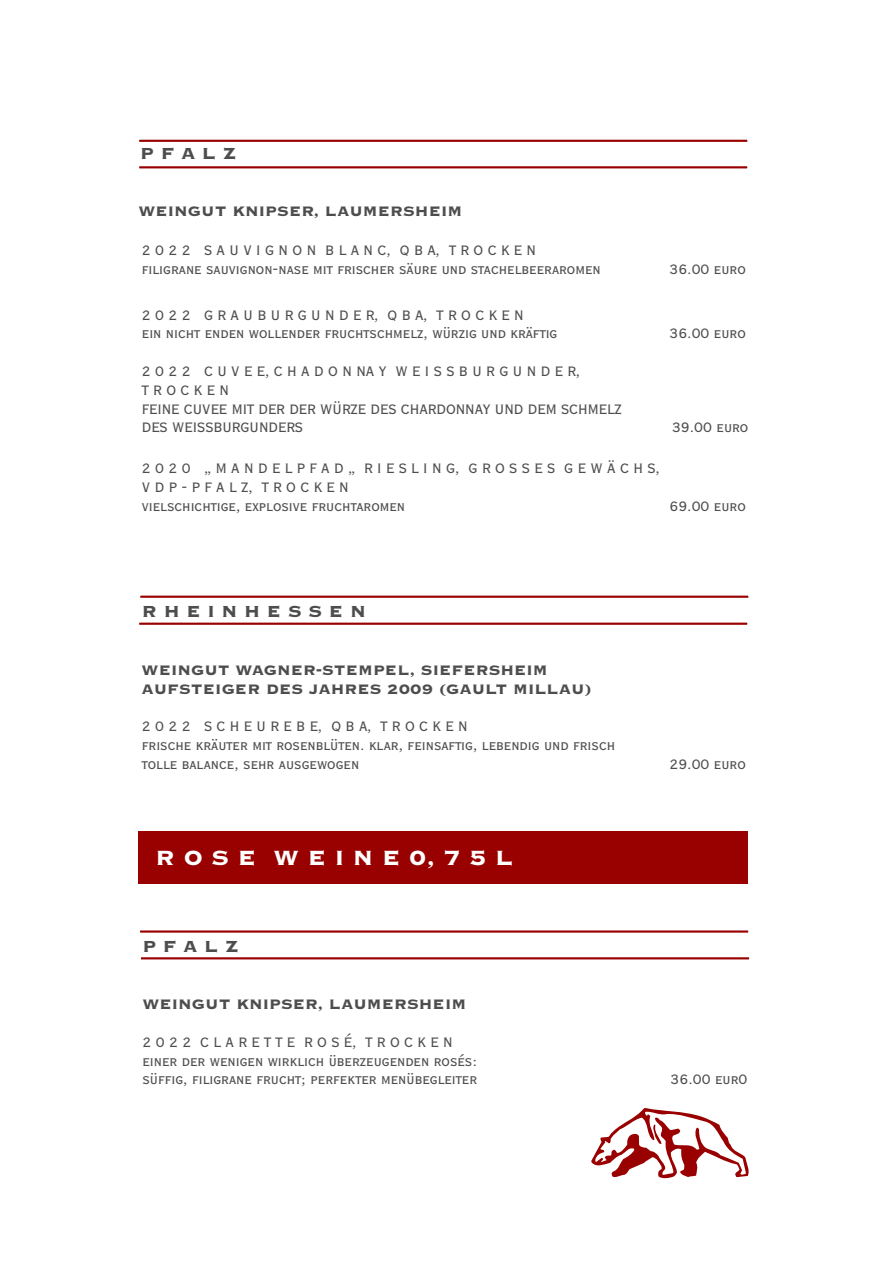
<style>
.page{position:relative;width:893px;height:1263px;background:#fff}
.page>*{position:absolute;margin:0;border:0;box-sizing:border-box;transform-origin:0 0}
.t1{font:800 27px "Copperplate Gothic BT";color:#fff}
.t2{font:800 21px "Copperplate Gothic BT";color:#4d4d4d}
.t3{font:condensed 18px/18.8px "Copperplate Gothic BT";color:#4d4d4d}
.t4{font:800 18px/18.9px "Copperplate Gothic BT";color:#4d4d4d}
</style>
<div class="page">
<div style="left:139px;top:831px;width:609px;height:53px;background:#900"></div>
<svg style="left:139px;top:166px;width:609px;height:3px;background:#b44545"></svg>
<svg style="left:139px;top:139px;width:609px;height:3px;background:#b44545"></svg>
<svg style="left:139px;top:622px;width:609px;height:3px;background:#b44545"></svg>
<svg style="left:140px;top:595px;width:609px;height:3px;background:#b44545"></svg>
<svg style="left:591px;top:1108px;width:158px;height:71px"></svg>
<svg style="left:140px;top:930px;width:609px;height:3px;background:#b44545"></svg>
<svg style="left:141px;top:957px;width:609px;height:3px;background:#b44545"></svg>
<p class="t2" style="left:140px;top:143px;width:98px">P F A L Z</p>
<p class="t4" style="left:138px;top:202px;width:325px">WEINGUT KNIPSER, LAUMERSHEIM</p>
<p class="t3" style="left:142px;top:241px;width:460px">2 0 2 2 S A U V I G N O N B L A N C, Q B A, T R O C K E N<br>filigrane sauvignon-nase mit frischer säure und stachelbeeraromen</p>
<p class="t3" style="left:669px;top:260px;width:78px">36.00 euro</p>
<p class="t3" style="left:142px;top:306px;width:417px">2 0 2 2 G R A U B U R G U N D E R, Q B A, T R O C K E N<br>ein nicht enden wollender fruchtschmelz, würzig und kräftig</p>
<p class="t3" style="left:142px;top:362px;width:481px">2 0 2 2 C U V E E, C H A D O N NA Y W E I S S B U R G U N D E R,<br>T R O C K E N<br>FEINE CUVEE MIT DER DER WÜRZE DES CHARDONNAY UND DEM SCHMELZ<br>DES WEISSBURGUNDERS</p>
<p class="t3" style="left:142px;top:459px;width:520px">2 0 2 0 „ M A N D E L P F A D „ R I E S L I N G, G R O S S E S G E W Ä C H S,<br>V D P - P F A L Z, T R O C K E N<br>vielschichtige, explosive fruchtaromen</p>
<p class="t3" style="left:669px;top:324px;width:78px">36.00 euro</p>
<p class="t3" style="left:672px;top:418px;width:78px">39.00 euro</p>
<p class="t3" style="left:669px;top:497px;width:78px">69.00 euro</p>
<p class="t2" style="left:142px;top:601px;width:226px">R H E I N H E S S E N</p>
<p class="t4" style="left:142px;top:661px;width:452px">WEINGUT WAGNER-STEMPEL, SIEFERSHEIM<br>AUFSTEIGER DES JAHRES 2009 (GAULT MILLAU)</p>
<p class="t3" style="left:142px;top:717px;width:475px">2 0 2 2 S C H E U R E B E, Q B A, T R O C K E N<br>frische kräuter mit rosenblüten. klar, feinsaftig, lebendig und frisch tolle balance, sehr ausgewogen</p>
<h1 class="t1" style="left:156px;top:844px;width:359px">R O S E W E I N E 0, 7 5 L</h1>
<p class="t2" style="left:142px;top:936px;width:98px">P F A L Z</p>
<p class="t4" style="left:142px;top:995px;width:325px">WEINGUT KNIPSER, LAUMERSHEIM</p>
<p class="t3" style="left:142px;top:1033px;width:336px">2 0 2 2 C L A R E T T E R O S É, T R O C K E N einer der wenigen wirklich überzeugenden rosés: süffig, filigrane frucht; perfekter menübegleiter</p>
<p class="t3" style="left:669px;top:755px;width:78px">29.00 euro</p>
<p class="t3" style="left:671px;top:1070px;width:78px">36.00 eur0</p>
</div>
